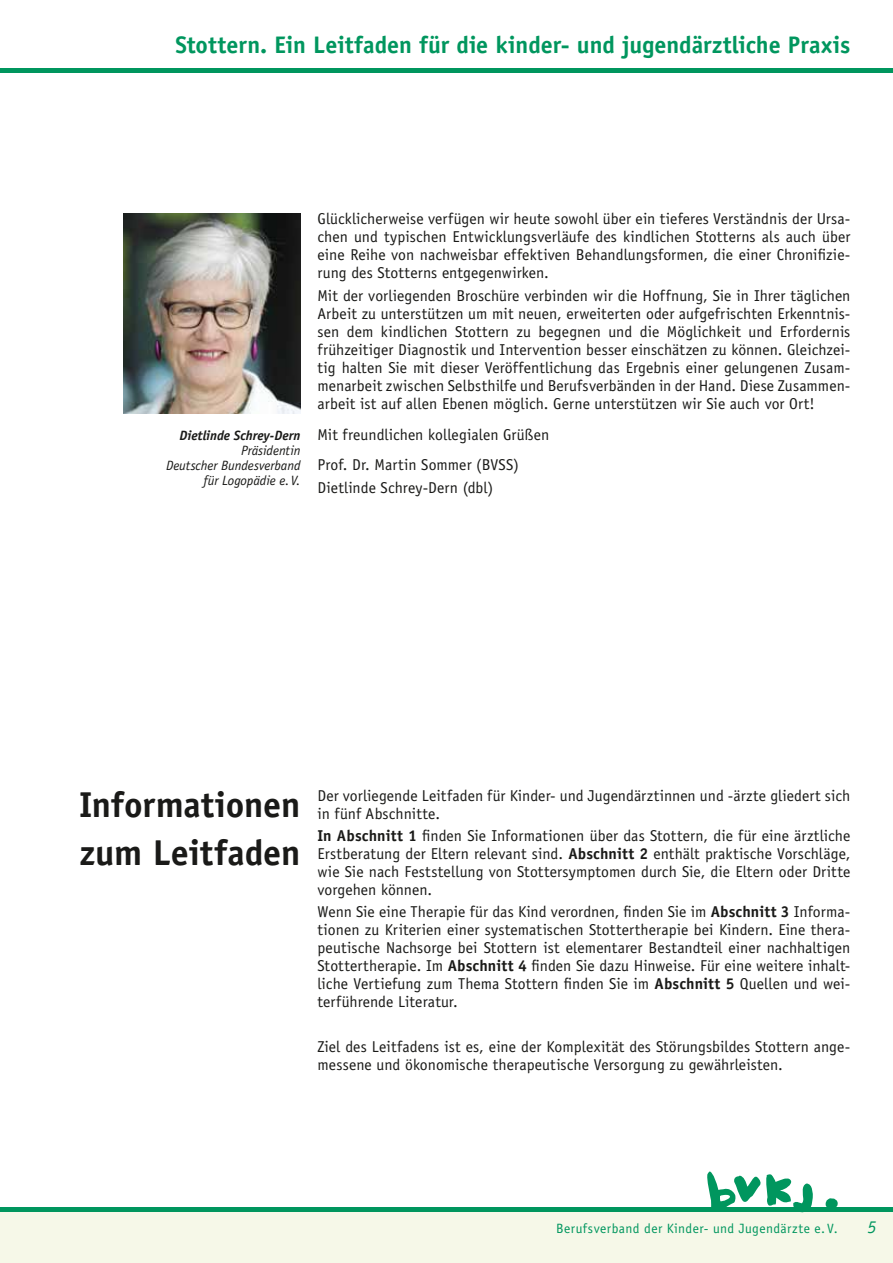
<style>
.page{position:relative;width:893px;height:1263px;background:#fff}
.page>*{position:absolute;margin:0;border:0;box-sizing:border-box;transform-origin:0 0}
.t1{font:700 36px/48px "Officina Sans";letter-spacing:-.005em;color:#1a1a18}
.t2{font:700 24px "Officina Sans";color:#00965e}
.t3{font:italic 18px "Officina Sans";color:#00965e}
.t4{font:15.75px/18px "Officina Sans";letter-spacing:.005em;color:#1a1a18;text-align:justify}
.t5{font:italic 13.5px/15px "Officina Sans";letter-spacing:-.005em;color:#1a1a18;text-align:right}
.t6{font:13.5px "Officina Sans";letter-spacing:.03em;color:#00965e}
.t7{font:italic 700 13.5px "Officina Sans";letter-spacing:-.005em;color:#1a1a18}
.s1{font-weight:700}
</style>
<div class="page">
<div style="left:0;top:1208px;width:893px;height:55px;background:#f6f8e8"></div>
<hr style="left:0;top:1208px;width:893px;height:4px;background:#00965e">
<div style="left:0;top:68px;width:893px;height:5px;background:#00965e"></div>
<svg style="left:706px;top:1171px;width:107px;height:42px"></svg>
<svg style="left:822px;top:1198px;width:16px;height:10px"></svg>
<img style="left:123px;top:213px;width:177px;height:201px">
<h2 class="t2" style="left:176px;top:30px;width:676px">Stottern. Ein Leitfaden für die kinder- und jugendärztliche Praxis</h2>
<p class="t7" style="left:180px;top:427px;width:122px">Dietlinde Schrey-Dern</p>
<p class="t5" style="left:166px;top:443px;width:136px">Präsidentin<br>Deutscher Bundesverband für Logopädie e.V.</p>
<p class="t4" style="left:317px;top:210px;width:534px">Glücklicherweise verfügen wir heute sowohl über ein tieferes Verständnis der Ursa&shy;chen und typischen Entwicklungsverläufe des kindlichen Stotterns als auch über eine Reihe von nachweisbar effektiven Behandlungsformen, die einer Chronifizie&shy;rung des Stotterns entgegenwirken.</p>
<p class="t4" style="left:317px;top:286px;width:534px">Mit der vorliegenden Broschüre verbinden wir die Hoffnung, Sie in Ihrer täglichen Arbeit zu unterstützen um mit neuen, erweiterten oder aufgefrischten Erkenntnis&shy;sen dem kindlichen Stottern zu begegnen und die Möglichkeit und Erfordernis frühzeitiger Diagnostik und Intervention besser einschätzen zu können. Gleichzei&shy;tig halten Sie mit dieser Veröffentlichung das Ergebnis einer gelungenen Zusam&shy;menarbeit zwischen Selbsthilfe und Berufsverbänden in der Hand. Diese Zusammen&shy;arbeit ist auf allen Ebenen möglich. Gerne unterstützen wir Sie auch vor Ort!</p>
<p class="t4" style="left:317px;top:419px;width:233px;line-height:30.8px">Mit freundlichen kollegialen Grüßen<br>Prof. Dr. Martin Sommer (BVSS)</p>
<p class="t4" style="left:317px;top:478px;width:177px">Dietlinde Schrey-Dern (dbl)</p>
<h1 class="t1" style="left:79px;top:780px;width:223px">Informationen zum Leitfaden</h1>
<p class="t4" style="left:317px;top:786px;width:534px">Der vorliegende Leitfaden für Kinder- und Jugendärztinnen und -ärzte gliedert sich in fünf Abschnitte.</p>
<p class="t4" style="left:317px;top:827px;width:534px"><span class="s1">In Abschnitt 1</span> finden Sie Informationen über das Stottern, die für eine ärztliche Erstberatung der Eltern relevant sind. <span class="s1">Abschnitt 2</span> enthält praktische Vorschläge, wie Sie nach Feststellung von Stottersymptomen durch Sie, die Eltern oder Dritte vorgehen können.</p>
<p class="t4" style="left:317px;top:903px;width:534px">Wenn Sie eine Therapie für das Kind verordnen, finden Sie im <span class="s1">Abschnitt 3</span> Informa&shy;tionen zu Kriterien einer systematischen Stottertherapie bei Kindern. Eine thera&shy;peutische Nachsorge bei Stottern ist elementarer Bestandteil einer nachhaltigen Stottertherapie. Im <span class="s1">Abschnitt 4</span> finden Sie dazu Hinweise. Für eine weitere inhalt&shy;liche Vertiefung zum Thema Stottern finden Sie im <span class="s1">Abschnitt 5</span> Quellen und wei&shy;terführende Literatur.</p>
<p class="t4" style="left:317px;top:1037px;width:534px">Ziel des Leitfadens ist es, eine der Komplexität des Störungsbildes Stottern ange&shy;messene und ökonomische therapeutische Versorgung zu gewährleisten.</p>
<p class="t6" style="left:556px;top:1221px;width:283px">Berufsverband der Kinder- und Jugendärzte e. V.</p>
<p class="t3" style="left:867px;top:1216px;width:10px">5</p>
</div>
